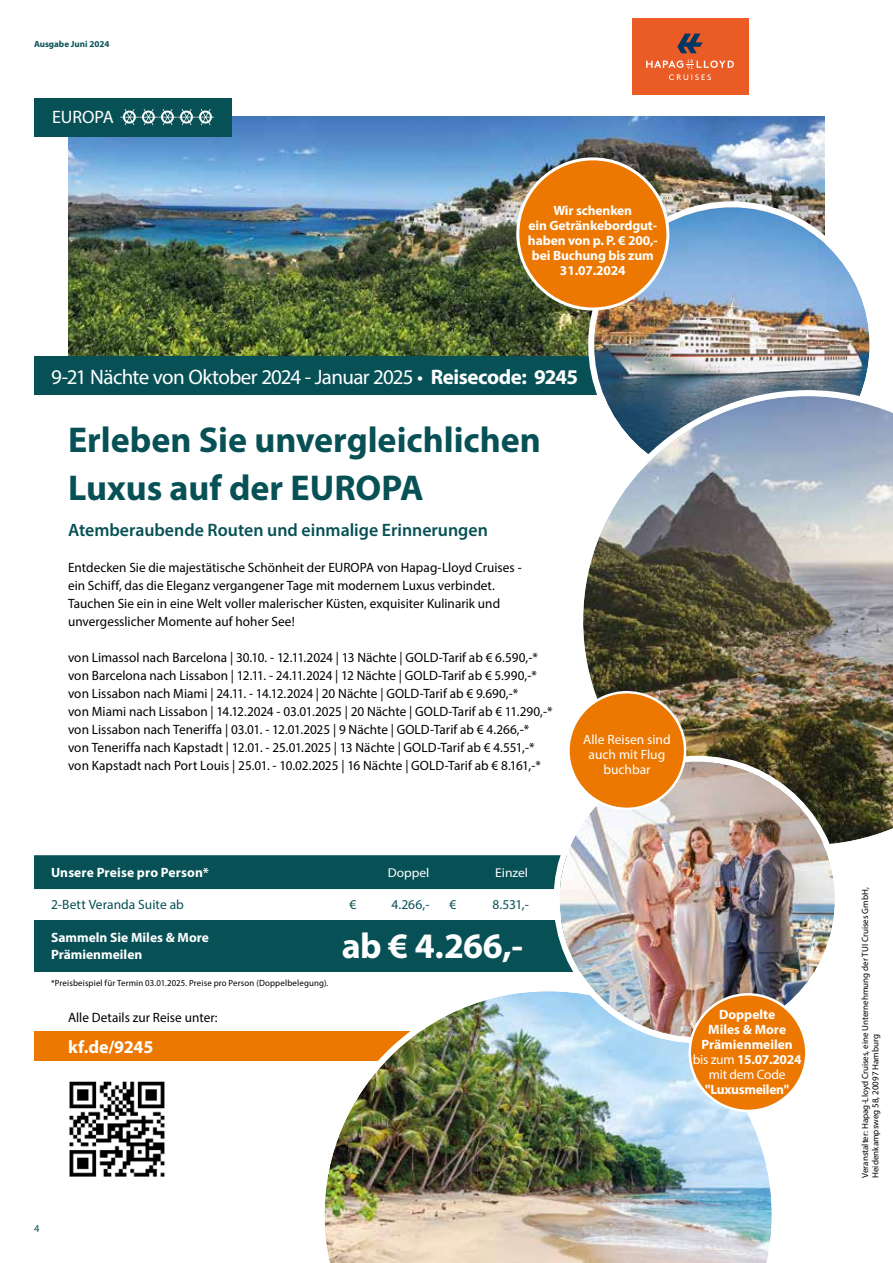
<style>
.page{position:relative;width:893px;height:1263px;background:#fff}
.page>*{position:absolute;margin:0;border:0;box-sizing:border-box;transform-origin:0 0}
.t1{font:700 36px/48px "Myriad Pro";color:#075156}
.t2{font:700 36px "Myriad Pro";color:#fff}
.t3{font:21px "Myriad Pro";letter-spacing:-.03em;color:#fff}
.t4{font:600 18px "Myriad Pro";color:#075156}
.t5{font:700 18px "Myriad Pro";letter-spacing:-.01em;color:#fff}
.t6{font:18px "Myriad Pro";color:#fff}
.t7{font:13.5px/18px "Myriad Pro";color:#000}
.t8{font:700 13.5px/15px "Myriad Pro";letter-spacing:-.005em;color:#fff;text-align:center}
.t9{font:13.5px "Myriad Pro";color:#075156}
.t10{font:13.5px/15px "Myriad Pro";color:#fff;text-align:center}
.t11{font:12.9px "Myriad Pro";color:#fff;scale:1.05 1}
.t12{font:10.5px "Myriad Pro";color:#075156}
.t13{font:9px/10.5px "Myriad Pro";color:#000}
.t14{font:9px "Myriad Pro";letter-spacing:.02em;color:#000}
.t15{font:700 9px "Myriad Pro";color:#075156}
.s1{font-weight:700}
.s2{font-weight:400}
</style>
<div class="page">
<img style="left:68px;top:116px;width:757px;height:240px">
<div style="left:34px;top:356px;width:597px;height:38px;background:#075156"></div>
<img style="left:594px;top:207px;width:276px;height:276px;border-radius:138px">
<div style="left:632px;top:19px;width:116px;height:76px;background:#eb5b25"></div>
<svg style="left:677px;top:34px;width:26px;height:19px"></svg>
<svg style="left:646px;top:59px;width:88px;height:21px"></svg>
<div style="left:34px;top:1031px;width:451px;height:30px;background:#ed7801"></div>
<img style="left:577px;top:390px;width:316px;height:454px">
<img style="left:324px;top:991px;width:448px;height:272px">
<img style="left:69px;top:1081px;width:96px;height:96px">
<div style="left:34px;top:855px;width:527px;height:35px;background:#075156"></div>
<div style="left:34px;top:920px;width:662px;height:51px;background:#075156"></div>
<img style="left:559px;top:762px;width:276px;height:275px;border-radius:138px">
<div style="left:34px;top:98px;width:198px;height:38px;background:#075156"></div>
<svg style="left:120px;top:109px;width:94px;height:16px"></svg>
<div style="left:568px;top:692px;width:117px;height:117px;background:#ed7801;border-radius:50%"></div>
<div style="left:567px;top:691px;width:119px;height:119px;border:2px solid #fff;border-radius:50%"></div>
<div style="left:690px;top:994px;width:116px;height:117px;background:#ed7801;border-radius:50%"></div>
<div style="left:688px;top:993px;width:120px;height:119px;border:2px solid #fff;border-radius:50%"></div>
<div style="left:518px;top:159px;width:150px;height:150px;background:#ed7801;border-radius:50%"></div>
<div style="left:516px;top:157px;width:153px;height:153px;border:3px solid #fff;border-radius:50%"></div>
<p class="t15" style="left:34px;top:38px;width:77px">Ausgabe Juni 2024</p>
<h3 class="t6" style="left:52px;top:106px;width:63px">EUROPA</h3>
<p class="t8" style="left:528px;top:203px;width:131px">Wir schenken<br>ein Getränkebordgut&shy;haben von p. P. € 200,- bei Buchung bis zum<br>31.07.2024</p>
<h2 class="t3" style="left:51px;top:364px;width:529px">9-21 Nächte von Oktober 2024 - Januar 2025 • <span class="s1">Reisecode: 9245</span></h2>
<h1 class="t1" style="left:68px;top:415px;width:475px">Erleben Sie unvergleichlichen<br>Luxus auf der EUROPA</h1>
<h3 class="t4" style="left:68px;top:519px;width:421px">Atemberaubende Routen und einmalige Erinnerungen</h3>
<p class="t7" style="left:68px;top:558px;width:455px">Entdecken Sie die majestätische Schönheit der EUROPA von Hapag-Lloyd Cruises - ein Schiff, das die Eleganz vergangener Tage mit modernem Luxus verbindet.<br>Tauchen Sie ein in eine Welt voller malerischer Küsten, exquisiter Kulinarik und unvergesslicher Momente auf hoher See!</p>
<p class="t7" style="left:68px;top:648px;width:486px">von Limassol nach Barcelona | 30.10. - 12.11.2024 | 13 Nächte | GOLD-Tarif ab € 6.590,-* von Barcelona nach Lissabon | 12.11. - 24.11.2024 | 12 Nächte | GOLD-Tarif ab € 5.990,-* von Lissabon nach Miami | 24.11. - 14.12.2024 | 20 Nächte | GOLD-Tarif ab € 9.690,-*<br>von Miami nach Lissabon | 14.12.2024 - 03.01.2025 | 20 Nächte | GOLD-Tarif ab € 11.290,-* von Lissabon nach Teneriffa | 03.01. - 12.01.2025 | 9 Nächte | GOLD-Tarif ab € 4.266,-* von Teneriffa nach Kapstadt | 12.01. - 25.01.2025 | 13 Nächte | GOLD-Tarif ab € 4.551,-* von Kapstadt nach Port Louis | 25.01. - 10.02.2025 | 16 Nächte | GOLD-Tarif ab € 8.161,-*</p>
<p class="t10" style="left:583px;top:732px;width:89px">Alle Reisen sind auch mit Flug buchbar</p>
<p class="t8" style="left:51px;top:865px;width:160px">Unsere Preise pro Person*</p>
<p class="t11" style="left:388px;top:865px;width:41px">Doppel</p>
<p class="t11" style="left:495px;top:865px;width:33px">Einzel</p>
<p class="t9" style="left:51px;top:896px;width:134px">2-Bett Veranda Suite ab</p>
<p class="t9" style="left:349px;top:896px;width:8px">€</p>
<p class="t9" style="left:391px;top:896px;width:40px">4.266,-</p>
<p class="t9" style="left:449px;top:896px;width:8px">€</p>
<p class="t9" style="left:492px;top:896px;width:38px">8.531,-</p>
<p class="t8" style="left:51px;top:929px;width:159px;line-height:16.5px;text-align:left">Sammeln Sie Miles &amp; More<br>Prämienmeilen</p>
<h1 class="t2" style="left:342px;top:922px;width:183px">ab € 4.266,-</h1>
<p class="t14" style="left:51px;top:977px;width:279px">*Preisbeispiel für Termin 03.01.2025. Preise pro Person (Doppelbelegung).</p>
<p class="t7" style="left:68px;top:1008px;width:151px">Alle Details zur Reise unter:</p>
<h3 class="t5" style="left:68px;top:1035px;width:87px">kf.de/9245</h3>
<p class="t8" style="left:693px;top:1006px;width:110px">Doppelte<br>Miles &amp; More<br>Prämienmeilen <span class="s2">bis zum</span> 15.07.2024 <span class="s2">mit dem Code</span></p>
<p class="t8" style="left:705px;top:1081px;width:85px">"Luxusmeilen"</p>
<p class="t12" style="left:34px;top:1222px;width:7px">4</p>
<p class="t13" style="left:860px;top:1178px;width:292px;rotate:-90deg">Veranstalter: Hapag-Lloyd Cruises, eine Unternehmung der TUI Cruises GmbH,<br>Heidenkampsweg 58, 20097 Hamburg</p>
</div>
